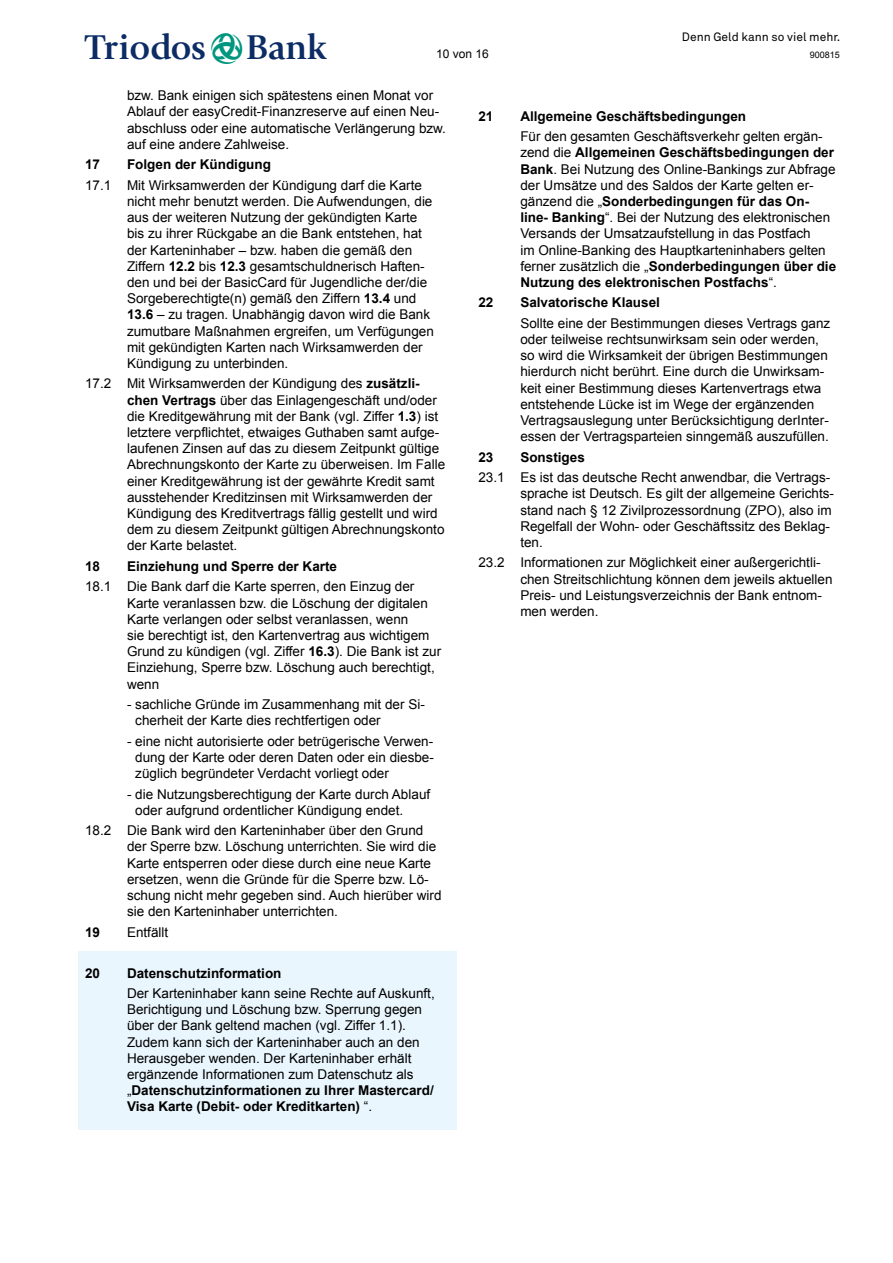
<style>
.page{position:relative;width:893px;height:1263px;background:#fff}
.page>*{position:absolute;margin:0;border:0;box-sizing:border-box;transform-origin:0 0}
.t1{font:35.85px "Triodos B";color:#0c2c65}
.t2{font:13.5px/16.2px "Arial";color:#000}
.t3{font:700 13.5px "Arial";color:#000}
.t4{font:12px "Akkurat Pro";color:#000}
.t5{font:12px "Arial";color:#000}
.t6{font:9px "Arial";color:#000}
.s1{color:#00967f}
.s2{font-weight:700}
</style>
<div class="page">
<div style="left:79px;top:951px;width:378px;height:179px;background:#eaf6fe"></div>
<h1 class="t1" style="left:85px;top:32px;width:243px">T<span class="s1">L</span>B</h1>
<p class="t4" style="left:682px;top:30px;width:160px">Denn Geld kann so viel mehr.</p>
<p class="t5" style="left:436px;top:46px;width:54px">10 von 16</p>
<p class="t6" style="left:810px;top:49px;width:32px">900815</p>
<p class="t2" style="left:127px;top:87px;width:320px">bzw. Bank einigen sich spätestens einen Monat vor Ablauf der easyCredit-Finanzreserve auf einen Neu&shy;abschluss oder eine automatische Verlängerung bzw. auf eine andere Zahlweise.</p>
<p class="t3" style="left:478px;top:107px;width:17px">21</p>
<p class="t3" style="left:520px;top:107px;width:227px">Allgemeine Geschäftsbedingungen</p>
<p class="t2" style="left:520px;top:128px;width:317px">Für den gesamten Geschäftsverkehr gelten ergän&shy;zend die <span class="s2">Allgemeinen Geschäftsbedingungen der Bank</span>. Bei Nutzung des Online-Bankings zur Abfrage der Umsätze und des Saldos der Karte gelten er&shy;gänzend die „<span class="s2">Sonderbedingungen für das On&shy;line- Banking</span>“. Bei der Nutzung des elektronischen Versands der Umsatzaufstellung in das Postfach<br>im Online-Banking des Hauptkarteninhabers gelten ferner zusätzlich die „<span class="s2">Sonderbedingungen über die Nutzung des elektronischen Postfachs</span>“.</p>
<p class="t3" style="left:478px;top:294px;width:17px">22</p>
<p class="t3" style="left:520px;top:294px;width:141px">Salvatorische Klausel</p>
<p class="t2" style="left:520px;top:315px;width:311px">Sollte eine der Bestimmungen dieses Vertrags ganz oder teilweise rechtsunwirksam sein oder werden, so wird die Wirksamkeit der übrigen Bestimmungen hierdurch nicht berührt. Eine durch die Unwirksam&shy;keit einer Bestimmung dieses Kartenvertrags etwa entstehende Lücke ist im Wege der ergänzenden Vertragsauslegung unter Berücksichtigung derInter&shy;essen der Vertragsparteien sinngemäß auszufüllen.</p>
<p class="t3" style="left:478px;top:448px;width:17px">23</p>
<p class="t3" style="left:520px;top:448px;width:66px">Sonstiges</p>
<p class="t2" style="left:520px;top:469px;width:315px;text-indent:-42px">23.1 Es ist das deutsche Recht anwendbar, die Vertrags&shy;sprache ist Deutsch. Es gilt der allgemeine Gerichts&shy;stand nach § 12 Zivilprozessordnung (ZPO), also im Regelfall der Wohn- oder Geschäftssitz des Beklag&shy;ten.</p>
<p class="t2" style="left:520px;top:555px;width:314px;text-indent:-42px">23.2 Informationen zur Möglichkeit einer außergerichtli&shy;chen Streitschlichtung können dem jeweils aktuellen Preis- und Leistungsverzeichnis der Bank entnom&shy;men werden.</p>
<p class="t3" style="left:85px;top:156px;width:17px">17</p>
<p class="t3" style="left:127px;top:156px;width:146px">Folgen der Kündigung</p>
<p class="t2" style="left:127px;top:177px;width:308px;text-indent:-42px">17.1 Mit Wirksamwerden der Kündigung darf die Karte nicht mehr benutzt werden. Die Aufwendungen, die aus der weiteren Nutzung der gekündigten Karte bis zu ihrer Rückgabe an die Bank entstehen, hat der Karteninhaber – bzw. haben die gemäß den Ziffern <span class="s2">12.2</span> bis <span class="s2">12.3</span> gesamtschuldnerisch Haften&shy;den und bei der BasicCard für Jugendliche der/die Sorgeberechtigte(n) gemäß den Ziffern <span class="s2">13.4</span> und <span class="s2">13.6</span> – zu tragen. Unabhängig davon wird die Bank zumutbare Maßnahmen ergreifen, um Verfügungen mit gekündigten Karten nach Wirksamwerden der Kündigung zu unterbinden.</p>
<p class="t2" style="left:127px;top:376px;width:320px;text-indent:-42px">17.2 Mit Wirksamwerden der Kündigung des <span class="s2">zusätzli&shy;chen Vertrags</span> über das Einlagengeschäft und/oder die Kreditgewährung mit der Bank (vgl. Ziffer <span class="s2">1.3</span>) ist letztere verpflichtet, etwaiges Guthaben samt aufge&shy;laufenen Zinsen auf das zu diesem Zeitpunkt gültige Abrechnungskonto der Karte zu überweisen. Im Falle einer Kreditgewährung ist der gewährte Kredit samt ausstehender Kreditzinsen mit Wirksamwerden der Kündigung des Kreditvertrags fällig gestellt und wird dem zu diesem Zeitpunkt gültigen Abrechnungskonto der Karte belastet.</p>
<p class="t3" style="left:85px;top:557px;width:17px">18</p>
<p class="t3" style="left:127px;top:557px;width:212px">Einziehung und Sperre der Karte</p>
<p class="t2" style="left:127px;top:579px;width:316px;text-indent:-42px">18.1 Die Bank darf die Karte sperren, den Einzug der Karte veranlassen bzw. die Löschung der digitalen Karte verlangen oder selbst veranlassen, wenn<br>sie berechtigt ist, den Kartenvertrag aus wichtigem Grund zu kündigen (vgl. Ziffer <span class="s2">16.3</span>). Die Bank ist zur Einziehung, Sperre bzw. Löschung auch berechtigt, wenn</p>
<p class="t2" style="left:135px;top:696px;width:291px;text-indent:-8px">- sachliche Gründe im Zusammenhang mit der Si&shy;cherheit der Karte dies rechtfertigen oder</p>
<p class="t2" style="left:135px;top:733px;width:300px;text-align:justify;text-indent:-8px">- eine nicht autorisierte oder betrügerische Verwen&shy;dung der Karte oder deren Daten oder ein diesbe&shy;züglich begründeter Verdacht vorliegt oder</p>
<p class="t2" style="left:135px;top:786px;width:296px;text-indent:-8px">- die Nutzungsberechtigung der Karte durch Ablauf oder aufgrund ordentlicher Kündigung endet.</p>
<p class="t2" style="left:127px;top:822px;width:316px;text-indent:-42px">18.2 Die Bank wird den Karteninhaber über den Grund der Sperre bzw. Löschung unterrichten. Sie wird die Karte entsperren oder diese durch eine neue Karte ersetzen, wenn die Gründe für die Sperre bzw. Lö&shy;schung nicht mehr gegeben sind. Auch hierüber wird sie den Karteninhaber unterrichten.</p>
<p class="t3" style="left:85px;top:923px;width:17px">19</p>
<p class="t2" style="left:127px;top:924px;width:43px">Entfällt</p>
<p class="t3" style="left:85px;top:964px;width:17px">20</p>
<p class="t3" style="left:127px;top:964px;width:156px">Datenschutzinformation</p>
<p class="t2" style="left:127px;top:985px;width:309px">Der Karteninhaber kann seine Rechte auf Auskunft, Berichtigung und Löschung bzw. Sperrung gegen über der Bank geltend machen (vgl. Ziffer 1.1).<br>Zudem kann sich der Karteninhaber auch an den Herausgeber wenden. Der Karteninhaber erhält ergänzende Informationen zum Datenschutz als „<span class="s2">Datenschutzinformationen zu Ihrer Mastercard/ Visa Karte (Debit- oder Kreditkarten)</span> “.</p>
</div>
